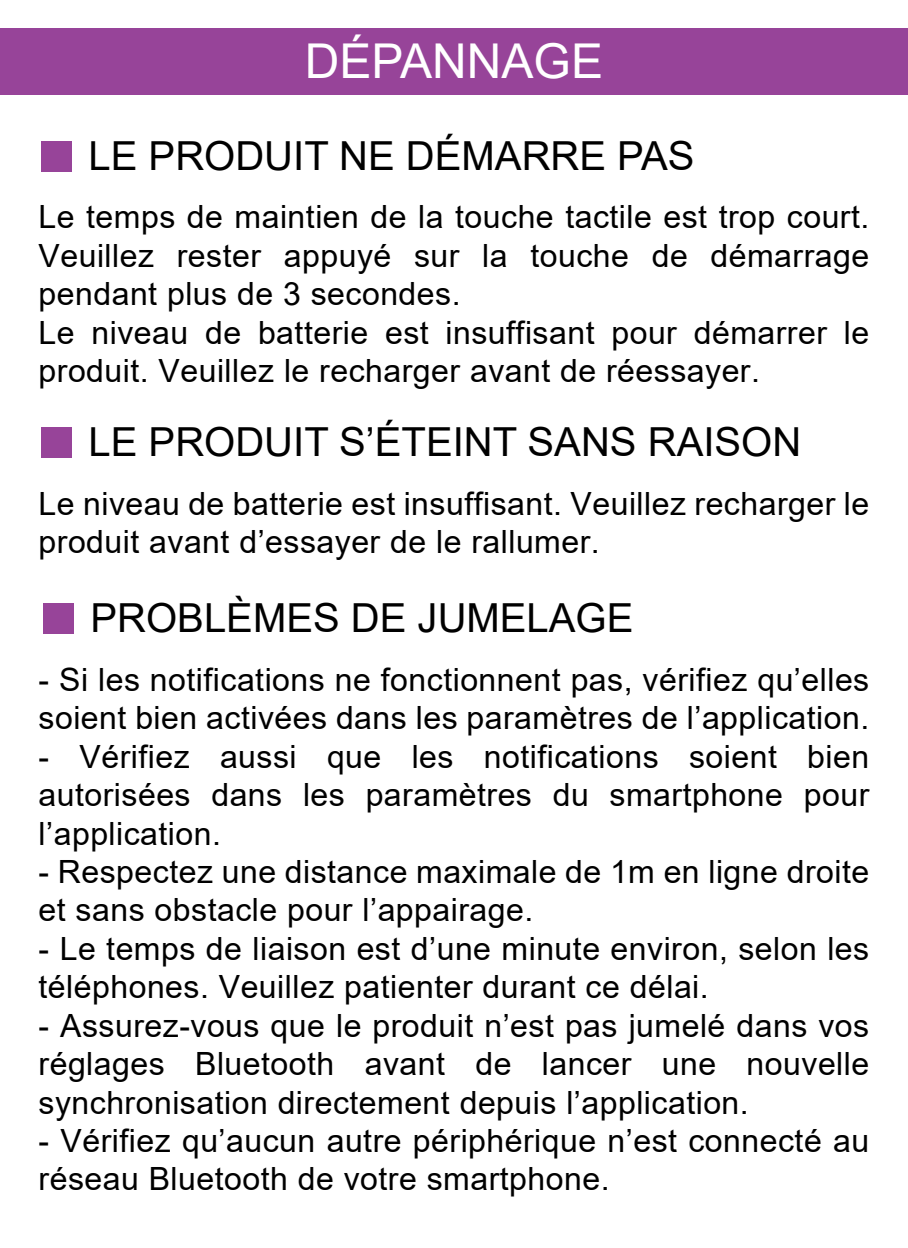
<style>
.page{position:relative;width:908px;height:1248px;background:#fff}
.page>*{position:absolute;margin:0;border:0;box-sizing:border-box;transform-origin:0 0}
.t1{font:48px "Arial";color:#fff}
.t2{font:40px "Arial";color:#000}
.t3{font:32px/38.4px "Arial";letter-spacing:.015em;color:#000}
</style>
<div class="page">
<div style="left:0;top:29px;width:907px;height:66px;background:#974499"></div>
<div style="left:42px;top:141px;width:30px;height:30px;background:#974499"></div>
<div style="left:42px;top:427px;width:30px;height:31px;background:#974499"></div>
<div style="left:44px;top:603px;width:30px;height:31px;background:#974499"></div>
<h1 class="t1" style="left:305px;top:28px;width:299px">DÉPANNAGE</h1>
<p class="t2" style="left:88px;top:128px;width:607px">LE PRODUIT NE DÉMARRE PAS</p>
<p class="t3" style="left:39px;top:198px;width:832px">Le temps de maintien de la touche tactile est trop court.<br>Veuillez rester appuyé sur la touche de démarrage pendant plus de 3 secondes.<br>Le niveau de batterie est insuffisant pour démarrer le produit. Veuillez le recharger avant de réessayer.</p>
<p class="t2" style="left:88px;top:414px;width:714px">LE PRODUIT S’ÉTEINT SANS RAISON</p>
<p class="t3" style="left:39px;top:484px;width:831px">Le niveau de batterie est insuffisant. Veuillez recharger le produit avant d’essayer de le rallumer.</p>
<p class="t2" style="left:90px;top:590px;width:544px">PROBLÈMES DE JUMELAGE</p>
<p class="t3" style="left:39px;top:660px;width:831px">- Si les notifications ne fonctionnent pas, vérifiez qu’elles soient bien activées dans les paramètres de l’application.</p>
<p class="t3" style="left:39px;top:737px;width:831px;text-align:justify">- Vérifiez aussi que les notifications soient bien autorisées dans les paramètres du smartphone pour l’application.</p>
<p class="t3" style="left:39px;top:852px;width:831px">- Respectez une distance maximale de 1m en ligne droite et sans obstacle pour l’appairage.</p>
<p class="t3" style="left:39px;top:929px;width:831px">- Le temps de liaison est d’une minute environ, selon les téléphones. Veuillez patienter durant ce délai.</p>
<p class="t3" style="left:39px;top:1005px;width:831px;text-align:justify">- Assurez-vous que le produit n’est pas jumelé dans vos réglages Bluetooth avant de lancer une nouvelle synchronisation directement depuis l’application.</p>
<p class="t3" style="left:39px;top:1121px;width:831px">- Vérifiez qu’aucun autre périphérique n’est connecté au réseau Bluetooth de votre smartphone.</p>
</div>
